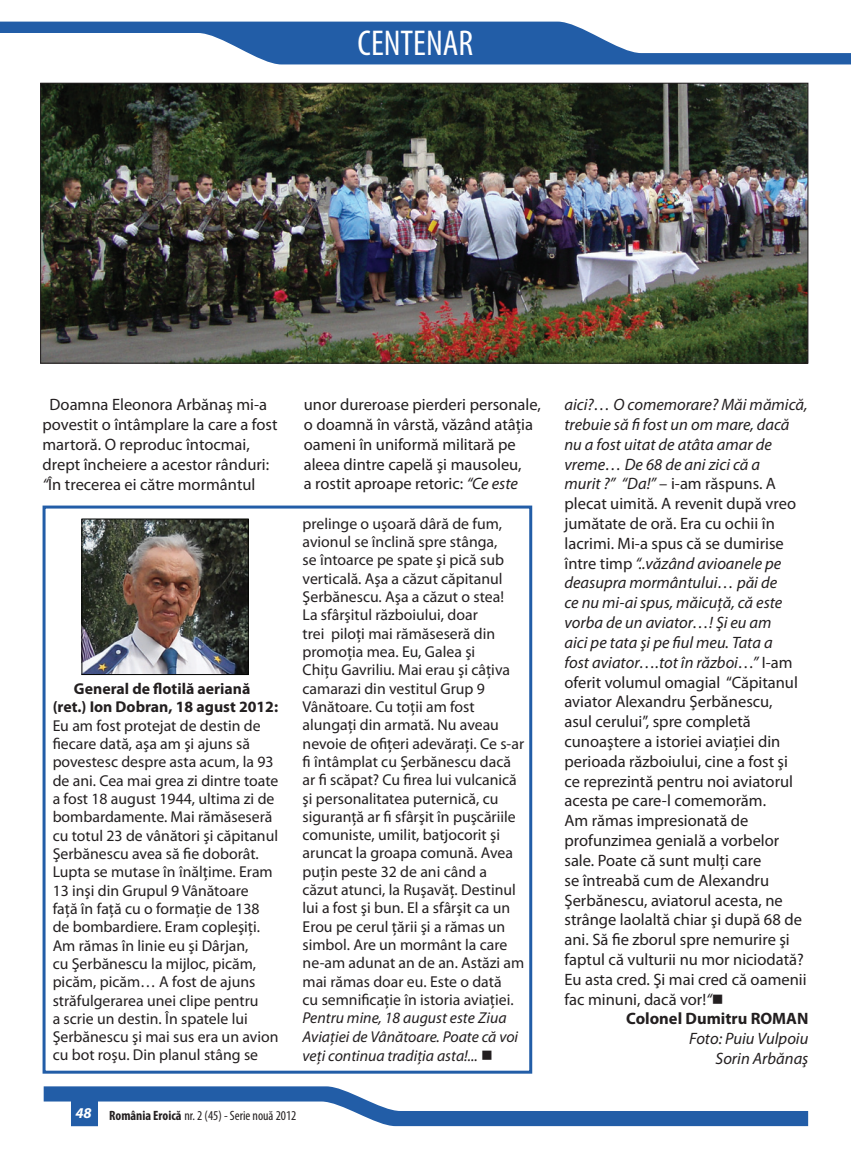
<style>
.page{position:relative;width:851px;height:1149px;background:#fff}
.page>*{position:absolute;margin:0;border:0;box-sizing:border-box;transform-origin:0 0}
.t1{font:condensed 36px "Myriad Pro";color:#fff}
.t2{font:16.5px/19.8px "Myriad Pro";color:#231f20}
.t3{font:italic 16.5px "Myriad Pro";color:#231f20}
.t4{font:700 16.5px "Myriad Pro";color:#231f20}
.t5{font:15.75px/18.3px "Myriad Pro";color:#231f20}
.t6{font:condensed 13.5px "Myriad Pro";color:#231f20}
.s1{font-style:italic}
.s2{font-style:normal}
.s3{font-weight:700}
.s4{font-weight:700;font-style:italic;font-stretch:normal;font-size:15px;color:#fff}
</style>
<div class="page">
<svg style="left:44px;top:1086px;width:764px;height:39px"></svg>
<svg style="left:0;top:22px;width:850px;height:42px"></svg>
<div style="left:43px;top:505px;width:489px;height:568px;border:3px solid #225da7"></div>
<img style="left:84px;top:520px;width:162px;height:152px">
<div style="left:82px;top:518px;width:166px;height:156px;border:1px solid #040503"></div>
<img style="left:42px;top:85px;width:764px;height:276px">
<p class="t1" style="left:357px;top:22px;width:117px">CENTENAR</p>
<p class="t2" style="left:43px;top:394px;width:236px;text-indent:7px">Doamna Eleonora Arbănaş mi-a povestit o întâmplare la care a fost martoră. O reproduc întocmai, drept încheiere a acestor rânduri: <span class="s1">“</span>În trecerea ei către mormântul</p>
<p class="t2" style="left:304px;top:394px;width:238px">unor dureroase pierderi personale, o doamnă în vârstă, văzând atâţia oameni în uniformă militară pe aleea dintre capelă şi mausoleu,<br>a rostit aproape retoric: <span class="s1">“Ce este</span></p>
<p class="t3" style="left:564px;top:394px;width:244px">aici?… O comemorare? Măi mămică,</p>
<p class="t3" style="left:564px;top:414px;width:226px">trebuie să fi fost un om mare, dacă</p>
<p class="t3" style="left:564px;top:434px;width:209px">nu a fost uitat de atâta amar de</p>
<p class="t3" style="left:564px;top:453px;width:197px">vreme… De 68 de ani zici că a</p>
<p class="t2" style="left:564px;top:473px;width:213px"><span class="s1">murit ?” “Da!”</span> – i-am răspuns. A</p>
<p class="t2" style="left:564px;top:493px;width:233px">plecat uimită. A revenit după vreo</p>
<p class="t2" style="left:564px;top:513px;width:212px">jumătate de oră. Era cu ochii în</p>
<p class="t2" style="left:564px;top:533px;width:221px">lacrimi. Mi-a spus că se dumirise</p>
<p class="t3" style="left:564px;top:552px;width:218px"><span class="s2">între timp</span> “..văzând avioanele pe</p>
<p class="t3" style="left:564px;top:572px;width:214px">deasupra mormântului… păi de</p>
<p class="t3" style="left:564px;top:592px;width:219px">ce nu mi-ai spus, măicuţă, că este</p>
<p class="t3" style="left:564px;top:612px;width:208px">vorba de un aviator…! Şi eu am</p>
<p class="t3" style="left:564px;top:632px;width:210px">aici pe tata şi pe fiul meu. Tata a</p>
<p class="t3" style="left:564px;top:651px;width:230px">fost aviator….tot în război…” <span class="s2">I-am</span></p>
<p class="t2" style="left:564px;top:671px;width:235px">oferit volumul omagial “Căpitanul</p>
<p class="t2" style="left:564px;top:691px;width:210px">aviator Alexandru Şerbănescu,</p>
<p class="t2" style="left:564px;top:711px;width:188px">asul cerului”, spre completă</p>
<p class="t2" style="left:564px;top:731px;width:217px">cunoaştere a istoriei aviaţiei din</p>
<p class="t2" style="left:564px;top:751px;width:225px">perioada războiului, cine a fost şi</p>
<p class="t2" style="left:564px;top:770px;width:230px">ce reprezintă pentru noi aviatorul</p>
<p class="t2" style="left:564px;top:790px;width:203px">acesta pe care-l comemorăm.</p>
<p class="t2" style="left:564px;top:810px;width:185px">Am rămas impresionată de</p>
<p class="t2" style="left:564px;top:830px;width:216px">profunzimea genială a vorbelor</p>
<p class="t2" style="left:564px;top:850px;width:198px">sale. Poate că sunt mulţi care</p>
<p class="t2" style="left:564px;top:869px;width:206px">se întreabă cum de Alexandru</p>
<p class="t2" style="left:564px;top:889px;width:220px">Şerbănescu, aviatorul acesta, ne</p>
<p class="t2" style="left:564px;top:909px;width:239px">strânge laolaltă chiar şi după 68 de</p>
<p class="t2" style="left:564px;top:929px;width:227px">ani. Să fie zborul spre nemurire şi</p>
<p class="t2" style="left:564px;top:949px;width:241px">faptul că vulturii nu mor niciodată?</p>
<p class="t2" style="left:564px;top:968px;width:243px">Eu asta cred. Şi mai cred că oamenii</p>
<p class="t2" style="left:564px;top:988px;width:161px">fac minuni, dacă vor!<span class="s1">“</span>■</p>
<p class="t4" style="left:626px;top:1007px;width:184px">Colonel Dumitru ROMAN</p>
<p class="t3" style="left:689px;top:1028px;width:121px">Foto: Puiu Vulpoiu</p>
<p class="t3" style="left:715px;top:1047px;width:94px">Sorin Arbănaş</p>
<p class="t5" style="left:302px;top:514px;width:223px">prelinge o uşoară dâră de fum, avionul se înclină spre stânga,<br>se întoarce pe spate şi pică sub verticală. Aşa a căzut căpitanul<br>Şerbănescu. Aşa a căzut o stea!<br>La sfârşitul războiului, doar<br>trei piloţi mai rămăseseră din promoţia mea. Eu, Galea şi<br>Chiţu Gavriliu. Mai erau şi câţiva camarazi din vestitul Grup 9<br>Vânătoare. Cu toţii am fost alungaţi din armată. Nu aveau nevoie de ofiţeri adevăraţi. Ce s-ar fi întâmplat cu Şerbănescu dacă ar fi scăpat? Cu firea lui vulcanică şi personalitatea puternică, cu siguranţă ar fi sfârşit în puşcăriile comuniste, umilit, batjocorit şi aruncat la groapa comună. Avea puţin peste 32 de ani când a căzut atunci, la Ruşavăţ. Destinul lui a fost şi bun. El a sfârşit ca un<br>Erou pe cerul ţării şi a rămas un simbol. Are un mormânt la care ne-am adunat an de an. Astăzi am mai rămas doar eu. Este o dată<br>cu semnificaţie în istoria aviaţiei.<br><span class="s1">Pentru mine, 18 august este Ziua<br>Aviaţiei de Vânătoare. Poate că voi veţi continua tradiţia asta!...</span> ■</p>
<p class="t5" style="left:53px;top:679px;width:227px;text-indent:21px"><span class="s3">General de flotilă aeriană (ret.) Ion Dobran, 18 agust 2012:<br></span>Eu am fost protejat de destin de fiecare dată, aşa am şi ajuns să povestesc despre asta acum, la 93 de ani. Cea mai grea zi dintre toate a fost 18 august 1944, ultima zi de bombardamente. Mai rămăseseră cu totul 23 de vânători şi căpitanul<br>Şerbănescu avea să fie doborât.<br>Lupta se mutase în înălţime. Eram<br>13 inşi din Grupul 9 Vânătoare<br>faţă în faţă cu o formaţie de 138 de bombardiere. Eram copleşiţi.<br>Am rămas în linie eu şi Dârjan,<br>cu Şerbănescu la mijloc, picăm, picăm, picăm… A fost de ajuns străfulgerarea unei clipe pentru<br>a scrie un destin. În spatele lui<br>Şerbănescu şi mai sus era un avion cu bot roşu. Din planul stâng se</p>
<p class="t6" style="left:75px;top:1106px;width:222px"><span class="s4">48</span> <span class="s3">România Eroică</span> nr. 2 (45) - Serie nouă 2012</p>
</div>
